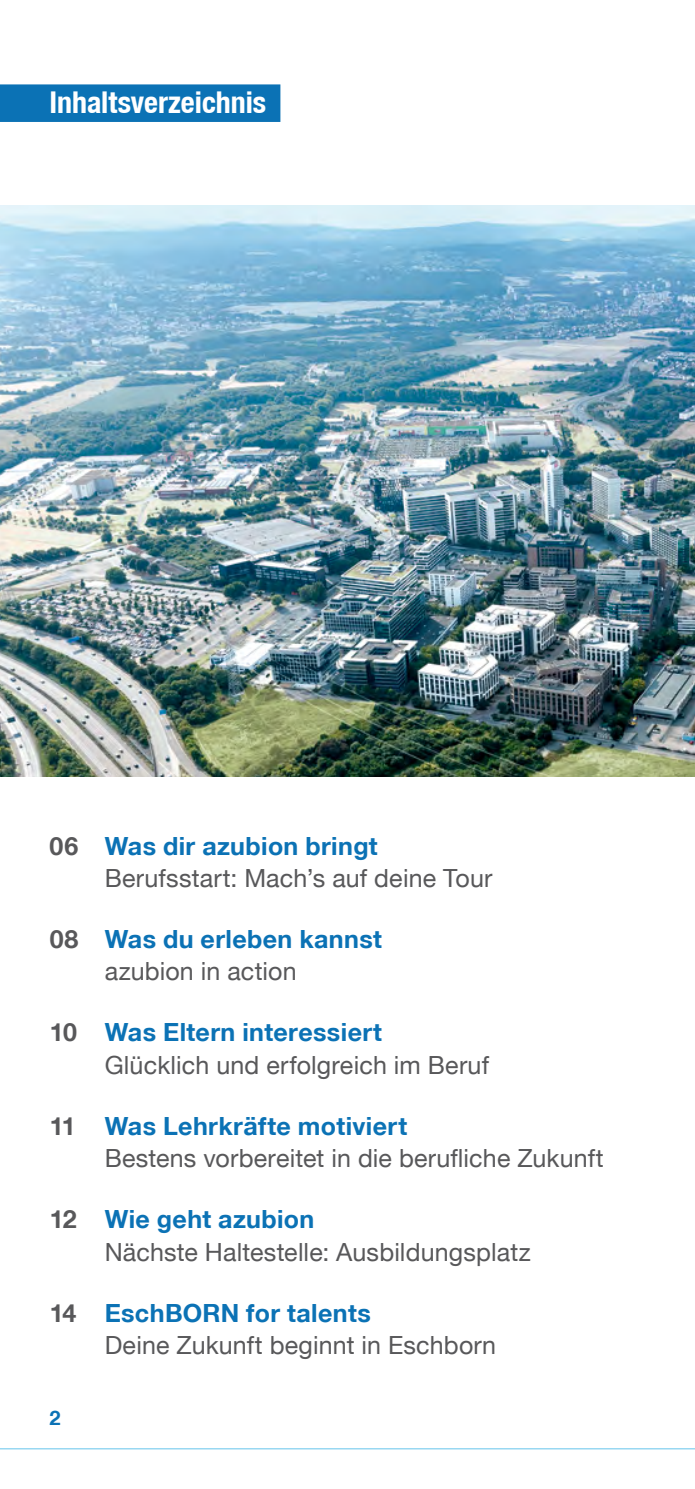
<style>
.page{position:relative;width:695px;height:1489px;background:#fff}
.page>*{position:absolute;margin:0;border:0;box-sizing:border-box;transform-origin:0 0}
.t1{font:700 condensed 30px "Helvetica Neue LT";color:#fff}
.t2{font:25px/32.5px "Helvetica Neue LT";letter-spacing:.005em;color:#58585a}
.t3{font:700 25px/32.5px "Helvetica Neue LT";letter-spacing:.015em;color:#0b72b5}
.t4{font:700 20px "Helvetica Neue LT";color:#0b72b5}
.s1{font-weight:700}
.s2{font-weight:700;color:#0b72b5}
.s3{color:#58585a}
.s4{font-weight:400;color:#58585a}
</style>
<div class="page">
<hr style="left:0;top:1447px;width:694px;height:2px;background:#84d0f0">
<img style="left:0;top:206px;width:694px;height:570px">
<div style="left:0;top:84px;width:280px;height:38px;background:#0b72b5"></div>
<p class="t1" style="left:50px;top:85px;width:218px">Inhaltsverzeichnis</p>
<p class="t2" style="left:105px;top:829px;width:389px;text-indent:-55px"><span class="s1">06</span> <span class="s2">Was dir azubion bringt<br></span>Berufsstart: Mach’s auf deine Tour</p>
<p class="t3" style="left:105px;top:922px;width:279px;text-indent:-55px"><span class="s3">08</span> Was du erleben kannst <span class="s4">azubion in action</span></p>
<p class="t2" style="left:105px;top:1015px;width:386px;text-indent:-55px"><span class="s1">10</span> <span class="s2">Was Eltern interessiert<br></span>Glücklich und erfolgreich im Beruf</p>
<p class="t2" style="left:105px;top:1109px;width:500px;text-indent:-55px"><span class="s1">11</span> <span class="s2">Was Lehrkräfte motiviert<br></span>Bestens vorbereitet in die berufliche Zukunft</p>
<p class="t2" style="left:105px;top:1202px;width:427px;text-indent:-55px"><span class="s1">12</span> <span class="s2">Wie geht azubion<br></span>Nächste Haltestelle: Ausbildungsplatz</p>
<p class="t2" style="left:105px;top:1295px;width:393px;text-indent:-55px"><span class="s1">14</span> <span class="s2">EschBORN for talents<br></span>Deine Zukunft beginnt in Eschborn</p>
<p class="t4" style="left:50px;top:1404px;width:13px">2</p>
</div>
